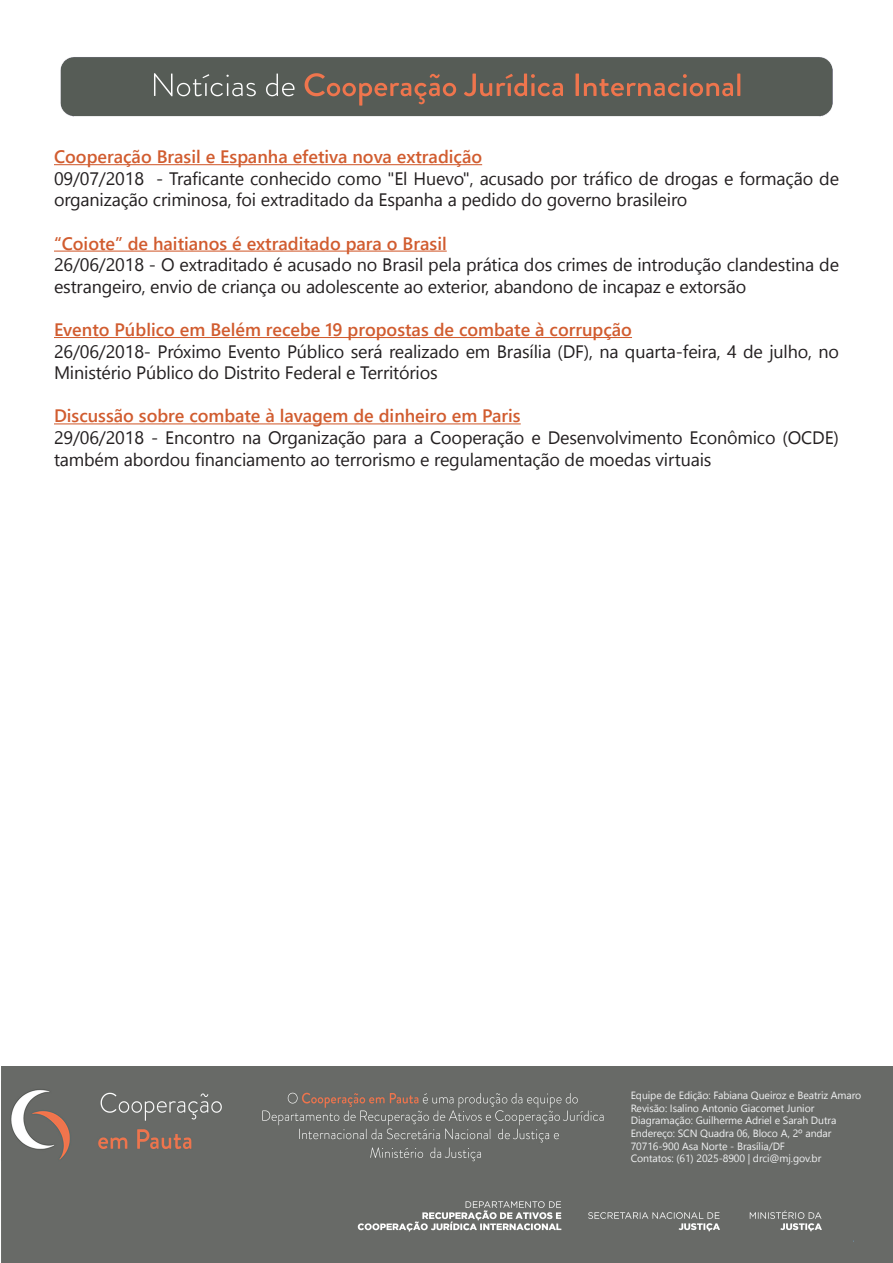
<style>
.page{position:relative;width:893px;height:1263px;background:#fff}
.page>*{position:absolute;margin:0;border:0;box-sizing:border-box;transform-origin:0 0}
.t1{font:18px/21.6px "Segoe UI";letter-spacing:-.01em;color:#231f20}
.t2{font:600 18px "Segoe UI";color:#d15c2f}
.t3{font:10.5px "Segoe UI";letter-spacing:-.01em;color:#f0f1f2}
</style>
<div class="page">
<div style="left:1px;top:1066px;width:892px;height:197px;background:#686a67"></div>
<img style="left:340px;top:1171px;width:513px;height:92px">
<hr style="left:54px;top:164px;width:428px;height:1px;background:#d15c2f">
<hr style="left:54px;top:251px;width:393px;height:1px;background:#d15c2f">
<hr style="left:54px;top:337px;width:578px;height:1px;background:#d15c2f">
<hr style="left:54px;top:423px;width:467px;height:1px;background:#d15c2f">
<img style="left:60px;top:57px;width:773px;height:60px">
<p class="t2" style="left:54px;top:142px;width:430px">Cooperação Brasil e Espanha efetiva nova extradição</p>
<p class="t1" style="left:54px;top:167px;width:787px">09/07/2018 - Traficante conhecido como "El Huevo", acusado por tráfico de drogas e formação de organização criminosa, foi extraditado da Espanha a pedido do governo brasileiro</p>
<p class="t2" style="left:54px;top:229px;width:394px">“Coiote” de haitianos é extraditado para o Brasil</p>
<p class="t1" style="left:54px;top:254px;width:787px">26/06/2018 - O extraditado é acusado no Brasil pela prática dos crimes de introdução clandestina de estrangeiro, envio de criança ou adolescente ao exterior, abandono de incapaz e extorsão</p>
<p class="t2" style="left:54px;top:315px;width:579px">Evento Público em Belém recebe 19 propostas de combate à corrupção</p>
<p class="t1" style="left:54px;top:340px;width:786px">26/06/2018- Próximo Evento Público será realizado em Brasília (DF), na quarta-feira, 4 de julho, no<br>Ministério Público do Distrito Federal e Territórios</p>
<p class="t2" style="left:54px;top:401px;width:468px">Discussão sobre combate à lavagem de dinheiro em Paris</p>
<p class="t1" style="left:54px;top:426px;width:786px">29/06/2018 - Encontro na Organização para a Cooperação e Desenvolvimento Econômico (OCDE) também abordou financiamento ao terrorismo e regulamentação de moedas virtuais</p>
<p class="t3" style="left:631px;top:1087px;width:232px">Equipe de Edição: Fabiana Queiroz e Beatriz Amaro</p>
<p class="t3" style="left:631px;top:1100px;width:185px">Revisão: Isalino Antonio Giacomet Junior</p>
<p class="t3" style="left:631px;top:1112px;width:207px">Diagramação: Guilherme Adriel e Sarah Dutra</p>
<p class="t3" style="left:631px;top:1125px;width:202px">Endereço: SCN Quadra 06, Bloco A, 2º andar</p>
<p class="t3" style="left:631px;top:1137px;width:156px">70716-900 Asa Norte - Brasília/DF</p>
<p class="t3" style="left:631px;top:1150px;width:192px">Contatos: (61) 2025-8900 | drci@mj.gov.br</p>
</div>
